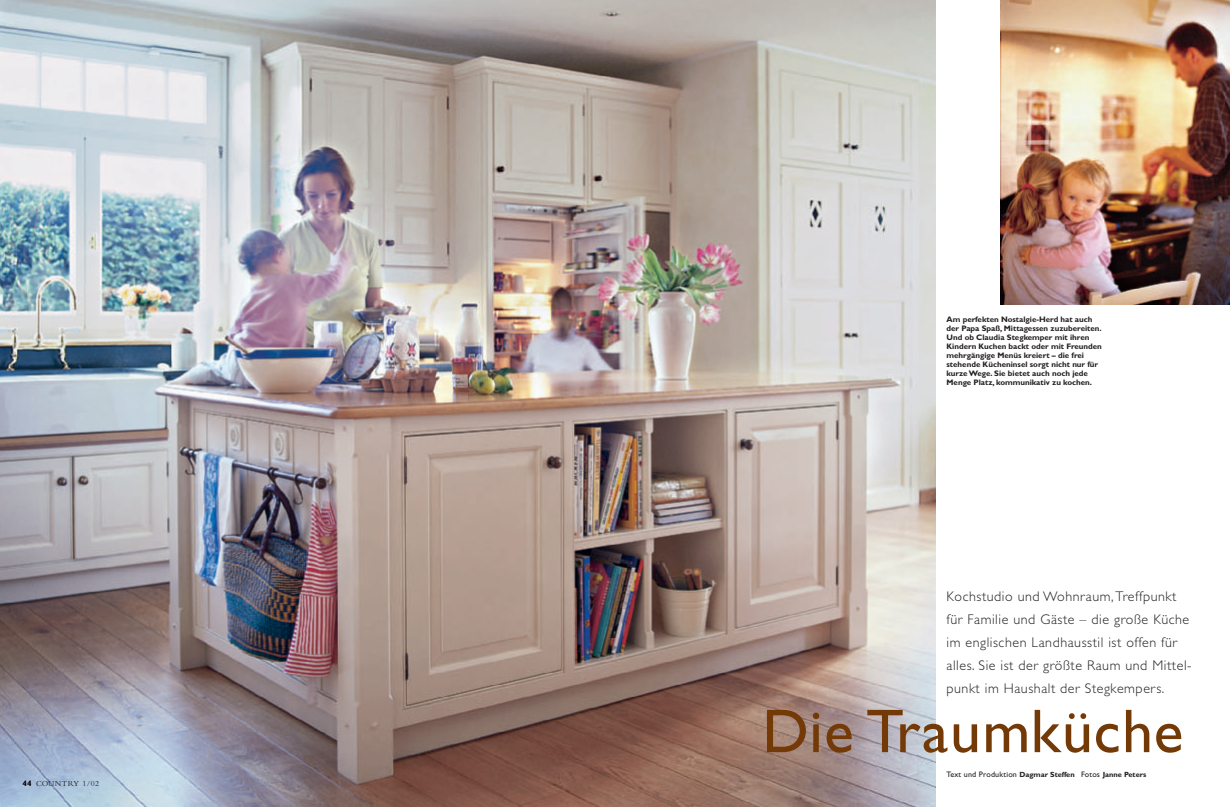
<style>
.page{position:relative;width:1230px;height:807px;background:#fff}
.page>*{position:absolute;margin:0;border:0;box-sizing:border-box;transform-origin:0 0}
.t1{font:62px "Gill Sans";letter-spacing:.02em;color:#733a07}
.t2{font:300 14px/23px "Gill Sans";letter-spacing:.04em;color:#231f20}
.t3{font:700 8px/9px "Gill Sans";color:#231f20}
.t4{font:8px "Bembo";letter-spacing:.045em;color:#231f20}
.t5{font:700 7.5px "Gill Sans";color:#231f20}
.s1{font-family:"Gill Sans";font-weight:700;color:#000}
.s2{font-weight:400;font-size:8px}
</style>
<div class="page">
<img style="left:0;top:0;width:935px;height:807px">
<img style="left:1000px;top:0;width:230px;height:305px">
<p class="t4" style="left:22px;top:781px;width:78px"><span class="s1">44</span> COUNTRY 1/02</p>
<p class="t3" style="left:947px;top:315px;width:157px">Am perfekten Nostalgie-Herd hat auch der Papa Spaß, Mittagessen zuzubereiten.<br>Und ob Claudia Stegkemper mit ihren Kindern Kuchen backt oder mit Freunden mehrgängige Menüs kreiert – die frei stehende Kücheninsel sorgt nicht nur für kurze Wege. Sie bietet auch noch jede Menge Platz, kommunikativ zu kochen.</p>
<h2 class="t2" style="left:947px;top:586px;width:247px">Kochstudio und Wohnraum,Treffpunkt für Familie und Gäste – die große Küche im englischen Landhausstil ist offen für alles. Sie ist der größte Raum und Mittel&shy;punkt im Haushalt der Stegkempers.</h2>
<h1 class="t1" style="left:762px;top:710px;width:423px">Die Traumküche</h1>
<p class="t5" style="left:947px;top:772px;width:201px"><span class="s2">Text und Produktion</span> Dagmar Steffen <span class="s2">Fotos</span> Janne Peters</p>
</div>
